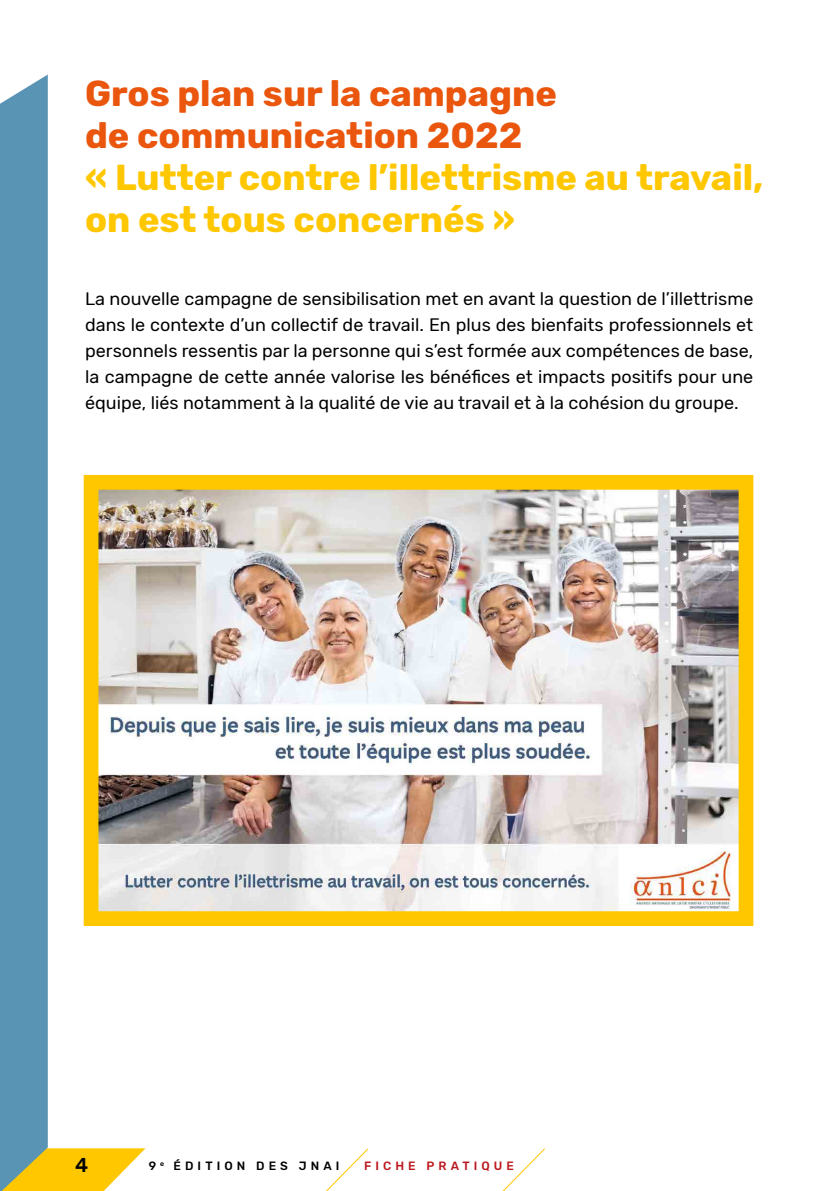
<style>
.page{position:relative;width:840px;height:1191px;background:#fff}
.page>*{position:absolute;margin:0;border:0;box-sizing:border-box;transform-origin:0 0}
.t1{font:700 36px/42px "Rubik";color:#fec700}
.t2{font:700 36px/42px "Rubik";color:#ea560d}
.t3{font:500 20px "Rubik";color:#000}
.t4{font:18px/26px "Rubik";color:#000;text-align:justify}
.t5{font:500 12px "Rubik";letter-spacing:.34em;color:#000}
.t6{font:500 12px "Rubik";letter-spacing:.34em;color:#bc181e}
</style>
<div class="page">
<svg style="left:48px;top:1148px;width:97px;height:43px"></svg>
<svg style="left:502px;top:1148px;width:43px;height:43px"></svg>
<svg style="left:326px;top:1148px;width:43px;height:43px"></svg>
<div style="left:0;top:75px;width:48px;height:1116px;background:#5a94b5"></div>
<img style="left:100px;top:491px;width:637px;height:419px">
<div style="left:84px;top:475px;width:669px;height:451px;border:15px solid #fec700"></div>
<h1 class="t2" style="left:85px;top:73px;width:473px">Gros plan sur la campagne de communication 2022</h1>
<h1 class="t1" style="left:85px;top:157px;width:679px">« Lutter contre l’illettrisme au travail, on est tous concernés »</h1>
<p class="t4" style="left:85px;top:286px;width:669px">La nouvelle campagne de sensibilisation met en avant la question de l’illettrisme dans le contexte d’un collectif de travail. En plus des bienfaits professionnels et personnels ressentis par la personne qui s’est formée aux compétences de base, la campagne de cette année valorise les bénéfices et impacts positifs pour une équipe, liés notamment à la qualité de vie au travail et à la cohésion du groupe.</p>
<p class="t3" style="left:75px;top:1153px;width:15px">4</p>
<p class="t5" style="left:173px;top:1158px;width:167px">ÉDITION DES JNAI</p>
<p class="t6" style="left:364px;top:1158px;width:151px">FICHE PRATIQUE</p>
<p class="t5" style="left:149px;top:1158px;width:17px">9 <sup>e</sup></p>
</div>
